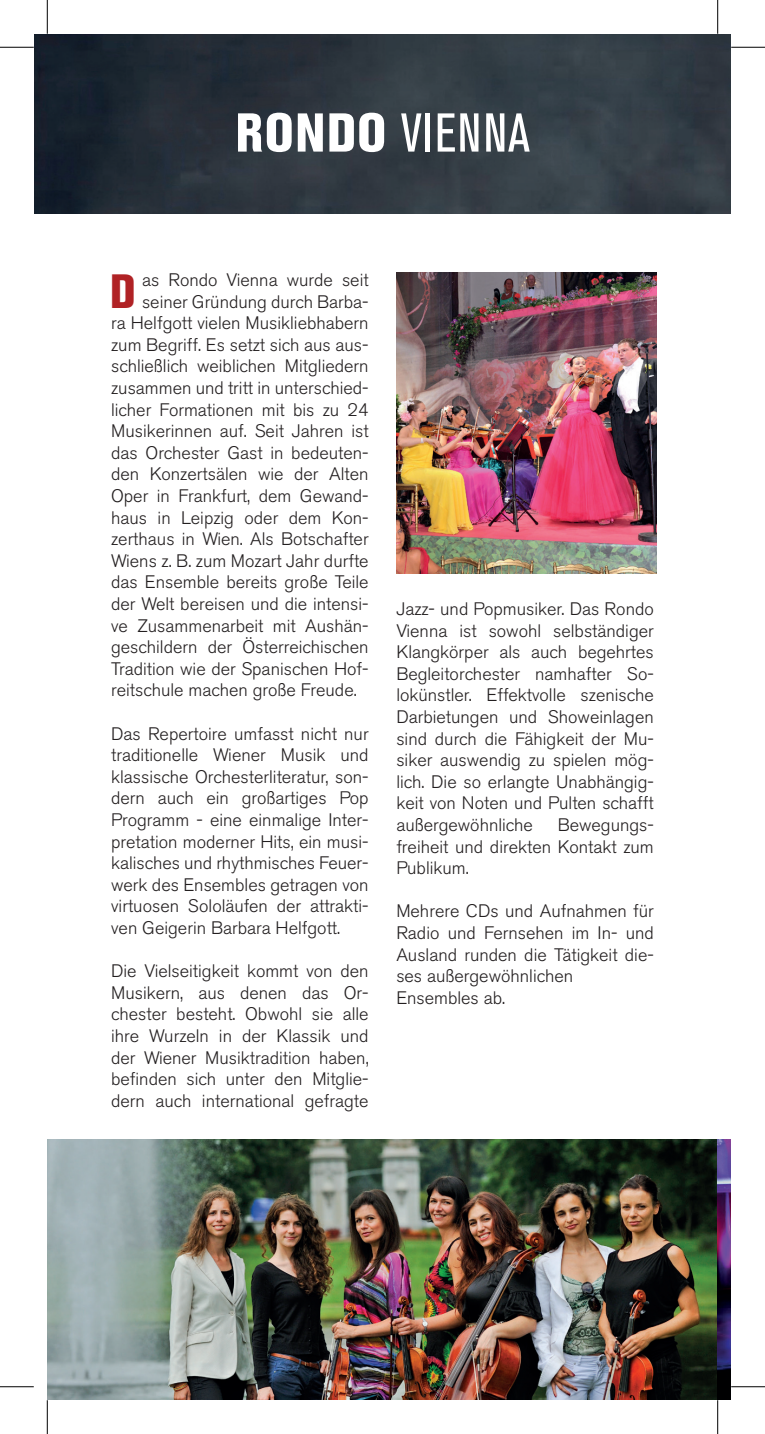
<style>
.page{position:relative;width:765px;height:1434px;background:#fff}
.page>*{position:absolute;margin:0;border:0;box-sizing:border-box;transform-origin:0 0}
.t1{font:condensed 54px "Akzidenz Grotesk BE";letter-spacing:.02em;color:#fff}
.t2{font:800 condensed 47.48px "Akzidenz Grotesk BE";color:#b02225}
.t3{font:300 18px/21.6px "Akzidenz Grotesk BE";color:#231f20;text-align:justify}
.s1{font-weight:800}
</style>
<div class="page">
<img style="left:34px;top:34px;width:696px;height:179px">
<img style="left:396px;top:273px;width:259px;height:301px">
<img style="left:47px;top:1139px;width:683px;height:260px">
<hr style="left:0;top:47px;width:34px;height:1px;background:#000">
<hr style="left:730px;top:47px;width:34px;height:1px;background:#000">
<hr style="left:0;top:1386px;width:34px;height:1px;background:#000">
<hr style="left:730px;top:1386px;width:34px;height:1px;background:#000">
<hr style="left:47px;top:0;width:1px;height:34px;background:#000">
<hr style="left:47px;top:1400px;width:1px;height:34px;background:#000">
<hr style="left:717px;top:0;width:1px;height:34px;background:#000">
<hr style="left:717px;top:1400px;width:1px;height:34px;background:#000">
<h1 class="t1" style="left:235px;top:103px;width:296px"><span class="s1">RONDO</span> VIENNA</h1>
<p class="t3" style="left:142px;top:269px;width:228px">as Rondo Vienna wurde seit</p>
<p class="t3" style="left:142px;top:291px;width:228px">seiner Gründung durch Barba-</p>
<p class="t3" style="left:111px;top:313px;width:259px">ra Helfgott vielen Musikliebhabern</p>
<p class="t3" style="left:111px;top:334px;width:259px">zum Begriff. Es setzt sich aus aus-</p>
<p class="t3" style="left:111px;top:356px;width:259px">schließlich weiblichen Mitgliedern</p>
<p class="t3" style="left:111px;top:377px;width:259px">zusammen und tritt in unterschied-</p>
<p class="t3" style="left:111px;top:399px;width:259px">licher Formationen mit bis zu 24</p>
<p class="t3" style="left:111px;top:421px;width:259px">Musikerinnen auf. Seit Jahren ist</p>
<p class="t3" style="left:111px;top:442px;width:259px">das Orchester Gast in bedeuten-</p>
<p class="t3" style="left:111px;top:464px;width:259px">den Konzertsälen wie der Alten</p>
<p class="t3" style="left:111px;top:485px;width:259px">Oper in Frankfurt, dem Gewand-</p>
<p class="t3" style="left:111px;top:507px;width:259px">haus in Leipzig oder dem Kon-</p>
<p class="t3" style="left:111px;top:529px;width:259px">zerthaus in Wien. Als Botschafter</p>
<p class="t3" style="left:111px;top:550px;width:259px">Wiens z. B. zum Mozart Jahr durfte</p>
<p class="t3" style="left:111px;top:572px;width:259px">das Ensemble bereits große Teile</p>
<p class="t3" style="left:111px;top:593px;width:259px">der Welt bereisen und die intensi-</p>
<p class="t3" style="left:111px;top:615px;width:259px">ve Zusammenarbeit mit Aushän-</p>
<p class="t3" style="left:111px;top:637px;width:259px">geschildern der Österreichischen</p>
<p class="t3" style="left:111px;top:658px;width:259px">Tradition wie der Spanischen Hof-</p>
<p class="t3" style="left:111px;top:680px;width:247px">reitschule machen große Freude.</p>
<p class="t3" style="left:111px;top:723px;width:259px">Das Repertoire umfasst nicht nur traditionelle Wiener Musik und klassische Orchesterliteratur, son&shy;dern auch ein großartiges Pop Programm - eine einmalige Inter&shy;pretation moderner Hits, ein musi&shy;kalisches und rhythmisches Feuer&shy;werk des Ensembles getragen von virtuosen Sololäufen der attrakti&shy;ven Geigerin Barbara Helfgott.</p>
<p class="t3" style="left:111px;top:961px;width:259px">Die Vielseitigkeit kommt von den Musikern, aus denen das Or&shy;chester besteht. Obwohl sie alle ihre Wurzeln in der Klassik und der Wiener Musiktradition haben, befinden sich unter den Mitglie&shy;dern auch international gefragte</p>
<h2 class="t2" style="left:110px;top:264px;width:27px">D</h2>
<p class="t3" style="left:396px;top:598px;width:259px">Jazz- und Popmusiker. Das Rondo Vienna ist sowohl selbständiger Klangkörper als auch begehrtes Begleitorchester namhafter So&shy;lokünstler. Effektvolle szenische Darbietungen und Showeinlagen sind durch die Fähigkeit der Mu&shy;siker auswendig zu spielen mög&shy;lich. Die so erlangte Unabhängig&shy;keit von Noten und Pulten schafft außergewöhnliche</p>
<p class="t3" style="left:396px;top:814px;width:259px;text-indent:161px">Bewegungs&shy;freiheit und direkten Kontakt zum Publikum.</p>
<p class="t3" style="left:396px;top:901px;width:259px;text-align:left">Mehrere CDs und Aufnahmen für<br>Radio und Fernsehen im In- und<br>Ausland runden die Tätigkeit die&shy;ses außergewöhnlichen<br>Ensembles ab.</p>
</div>
